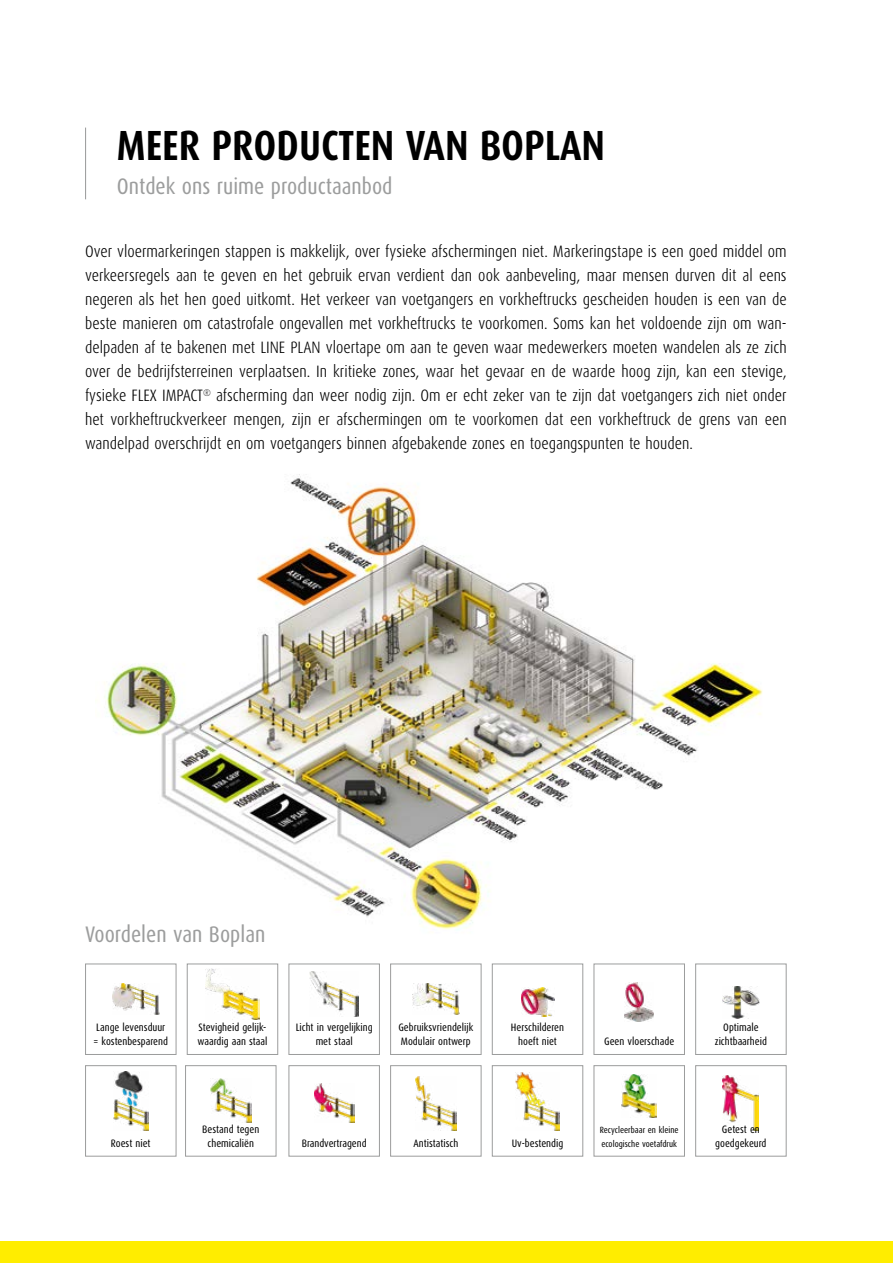
<style>
.page{position:relative;width:893px;height:1263px;background:#fff}
.page>*{position:absolute;margin:0;border:0;box-sizing:border-box;transform-origin:0 0}
.titel_28pt_zwart{font:700 42.15px "Dax Condensed";color:#000}
.baseline_15pt_50{font:22.5px "Dax Condensed";color:#9c9d9d}
.inleiding{font:300 16.5px/24px "Dax Condensed";color:#000;text-align:justify}
.bijschrift_foto_wit{font:10.8px/13.6px "Dax Condensed";color:#000;text-align:center}
.bijschrift_foto_wit-2{font:9px "Dax Condensed";color:#000}
</style>
<div class="page">
<div style="left:0;top:1242px;width:893px;height:21px;background:#ffed00"></div>
<img style="left:95px;top:474px;width:668px;height:456px">
<hr style="left:85px;top:128px;width:1px;height:71px;background:#9c9d9d">
<div style="left:85px;top:963px;width:92px;height:92px;border:1px solid #9c9d9d"></div>
<div style="left:695px;top:1065px;width:92px;height:92px;border:1px solid #9c9d9d"></div>
<div style="left:593px;top:1065px;width:92px;height:92px;border:1px solid #9c9d9d"></div>
<div style="left:492px;top:1065px;width:91px;height:92px;border:1px solid #9c9d9d"></div>
<div style="left:187px;top:963px;width:91px;height:92px;border:1px solid #9c9d9d"></div>
<div style="left:390px;top:1065px;width:92px;height:92px;border:1px solid #9c9d9d"></div>
<div style="left:288px;top:963px;width:92px;height:92px;border:1px solid #9c9d9d"></div>
<div style="left:390px;top:963px;width:92px;height:92px;border:1px solid #9c9d9d"></div>
<div style="left:492px;top:963px;width:91px;height:92px;border:1px solid #9c9d9d"></div>
<div style="left:288px;top:1065px;width:92px;height:92px;border:1px solid #9c9d9d"></div>
<div style="left:593px;top:963px;width:92px;height:92px;border:1px solid #9c9d9d"></div>
<div style="left:695px;top:963px;width:92px;height:92px;border:1px solid #9c9d9d"></div>
<div style="left:85px;top:1065px;width:92px;height:92px;border:1px solid #9c9d9d"></div>
<div style="left:185px;top:1065px;width:92px;height:92px;border:1px solid #9c9d9d"></div>
<img style="left:113px;top:984px;width:46px;height:30px">
<img style="left:723px;top:1075px;width:36px;height:55px">
<img style="left:622px;top:1074px;width:35px;height:43px">
<img style="left:516px;top:1072px;width:43px;height:59px">
<img style="left:205px;top:968px;width:55px;height:51px">
<img style="left:415px;top:1077px;width:41px;height:54px">
<img style="left:309px;top:972px;width:50px;height:44px">
<img style="left:413px;top:983px;width:46px;height:32px">
<img style="left:521px;top:988px;width:33px;height:28px">
<img style="left:314px;top:1083px;width:40px;height:39px">
<img style="left:625px;top:982px;width:29px;height:40px">
<img style="left:722px;top:986px;width:37px;height:32px">
<img style="left:113px;top:1071px;width:36px;height:59px">
<img style="left:210px;top:1079px;width:41px;height:43px">
<p class="titel_28pt_zwart" style="left:117px;top:122px;width:490px">MEER PRODUCTEN VAN BOPLAN</p>
<p class="baseline_15pt_50" style="left:117px;top:174px;width:277px">Ontdek ons ruime productaanbod</p>
<p class="inleiding" style="left:85px;top:240px;width:703px">Over vloermarkeringen stappen is makkelijk, over fysieke afschermingen niet. Markeringstape is een goed middel om verkeersregels aan te geven en het gebruik ervan verdient dan ook aanbeveling, maar mensen durven dit al eens negeren als het hen goed uitkomt. Het verkeer van voetgangers en vorkheftrucks gescheiden houden is een van de beste manieren om catastrofale ongevallen met vorkheftrucks te voorkomen. Soms kan het voldoende zijn om wan&shy;delpaden af te bakenen met LINE PLAN vloertape om aan te geven waar medewerkers moeten wandelen als ze zich over de bedrijfsterreinen verplaatsen. In kritieke zones, waar het gevaar en de waarde hoog zijn, kan een stevige, fysieke FLEX IMPACT<sup>®</sup> afscherming dan weer nodig zijn. Om er echt zeker van te zijn dat voetgangers zich niet onder het vorkheftruckverkeer mengen, zijn er afschermingen om te voorkomen dat een vorkheftruck de grens van een wandelpad overschrijdt en om voetgangers binnen afgebakende zones en toegangspunten te houden.</p>
<p class="baseline_15pt_50" style="left:85px;top:922px;width:182px">Voordelen van Boplan</p>
<p class="bijschrift_foto_wit" style="left:94px;top:1021px;width:76px;text-align:left">Lange levensduur = kostenbesparend</p>
<p class="bijschrift_foto_wit" style="left:197px;top:1021px;width:72px;text-align:left">Stevigheid gelijk&shy;waardig aan staal</p>
<p class="bijschrift_foto_wit" style="left:296px;top:1021px;width:78px">Licht in vergelijking met staal</p>
<p class="bijschrift_foto_wit" style="left:398px;top:1021px;width:76px">Gebruiksvriendelijk</p>
<p class="bijschrift_foto_wit" style="left:401px;top:1034px;width:71px">Modulair ontwerp</p>
<p class="bijschrift_foto_wit" style="left:511px;top:1021px;width:55px">Herschilderen hoeft niet</p>
<p class="bijschrift_foto_wit" style="left:604px;top:1034px;width:72px">Geen vloerschade</p>
<p class="bijschrift_foto_wit" style="left:715px;top:1021px;width:54px">Optimale zichtbaarheid</p>
<p class="bijschrift_foto_wit" style="left:111px;top:1136px;width:41px">Roest niet</p>
<p class="bijschrift_foto_wit" style="left:202px;top:1122px;width:59px">Bestand tegen chemicaliën</p>
<p class="bijschrift_foto_wit" style="left:715px;top:1122px;width:53px">Getest en goedgekeurd</p>
<p class="bijschrift_foto_wit-2" style="left:600px;top:1125px;width:80px">Recycleerbaar en kleine</p>
<p class="bijschrift_foto_wit" style="left:302px;top:1136px;width:66px">Brandvertragend</p>
<p class="bijschrift_foto_wit" style="left:413px;top:1136px;width:46px">Antistatisch</p>
<p class="bijschrift_foto_wit" style="left:512px;top:1136px;width:53px">Uv-bestendig</p>
<p class="bijschrift_foto_wit-2" style="left:601px;top:1138px;width:77px">ecologische voetafdruk</p>
</div>
